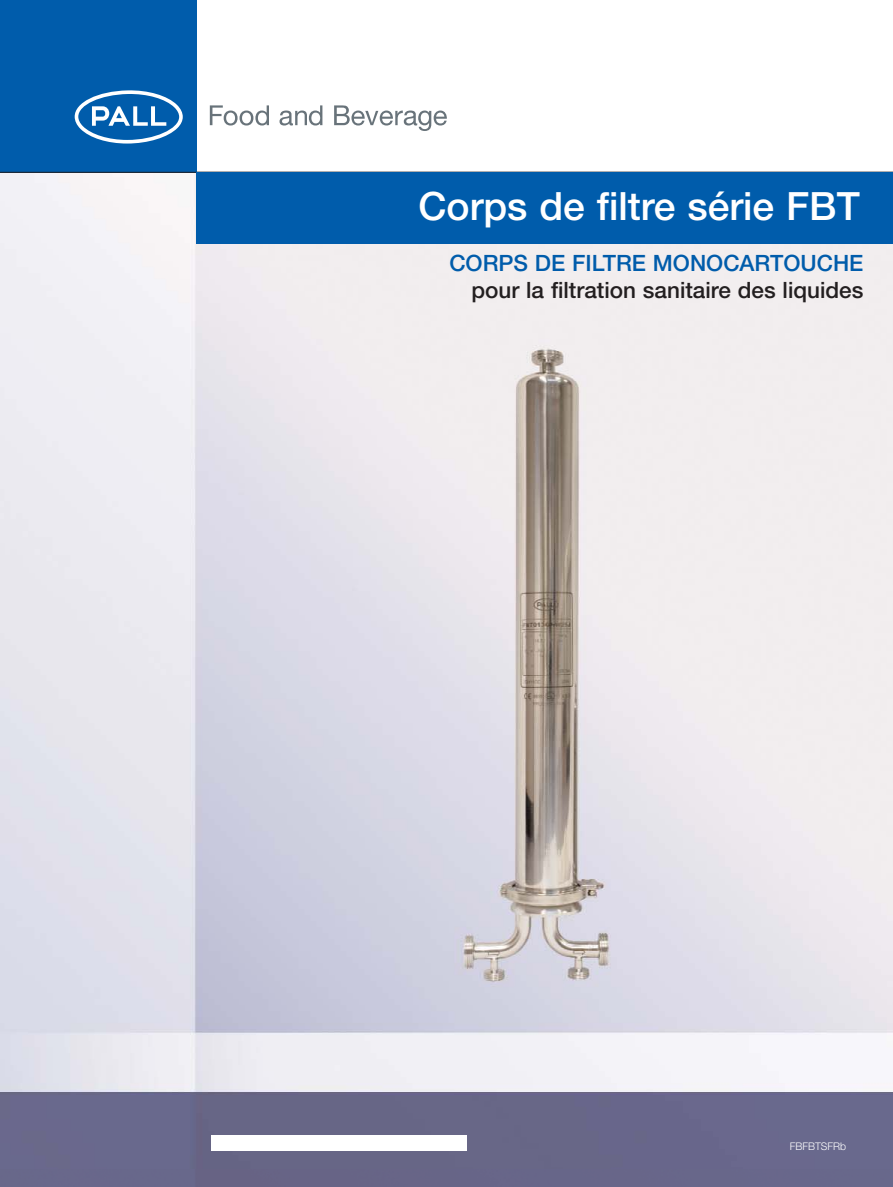
<style>
.page{position:relative;width:893px;height:1187px;background:#fff}
.page>*{position:absolute;margin:0;border:0;box-sizing:border-box;transform-origin:0 0}
.t1{font:500 39px "Helvetica Neue";color:#fff}
.t2{font:500 22.5px "Helvetica Neue";color:#231f20}
.t3{font:500 22.5px "Helvetica Neue";color:#005cab}
.t4{font:300 10.5px "Helvetica Neue";color:#fff}
</style>
<div class="page">
<img style="left:0;top:173px;width:893px;height:1013px">
<img style="left:211px;top:1134px;width:255px;height:15px">
<div style="left:0;top:0;width:196px;height:172px;background:#005cab"></div>
<svg style="left:75px;top:90px;width:108px;height:53px"></svg>
<svg style="left:210px;top:105px;width:59px;height:20px"></svg>
<svg style="left:279px;top:105px;width:43px;height:20px"></svg>
<svg style="left:334px;top:105px;width:113px;height:26px"></svg>
<hr style="left:0;top:172px;width:893px;height:1px;background:#231f20">
<div style="left:197px;top:172px;width:696px;height:72px;background:#005cab"></div>
<h1 class="t1" style="left:418px;top:192px;width:443px">Corps de filtre série FBT</h1>
<p class="t3" style="left:449px;top:255px;width:416px">CORPS DE FILTRE MONOCARTOUCHE</p>
<p class="t2" style="left:471px;top:282px;width:393px">pour la filtration sanitaire des liquides</p>
<p class="t4" style="left:790px;top:1142px;width:58px">FBFBTSFRb</p>
</div>
